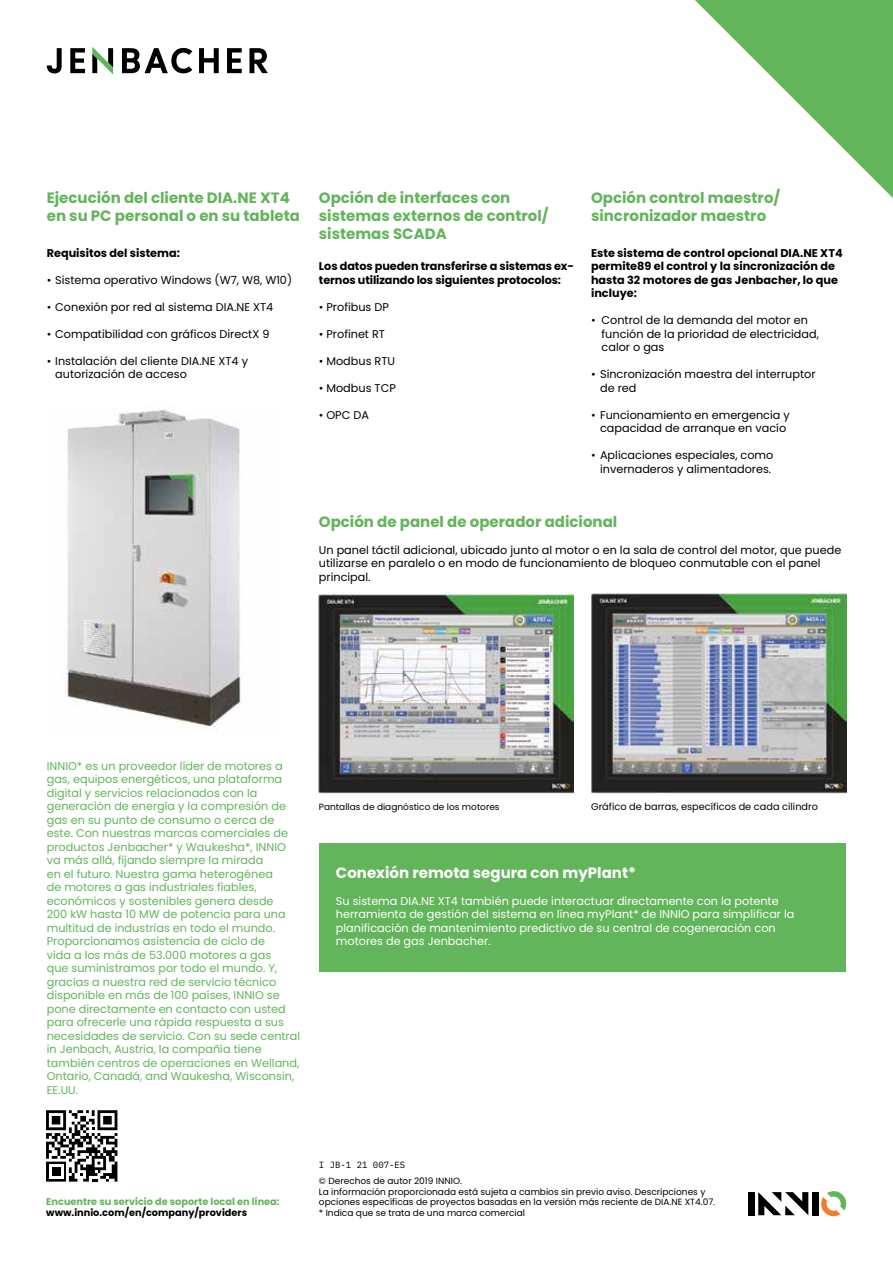
<style>
.page{position:relative;width:893px;height:1263px;background:#fff}
.page>*{position:absolute;margin:0;border:0;box-sizing:border-box;transform-origin:0 0}
.t1{font:700 15px/18px "Poppins";color:#62b55a}
.t2{font:700 15px "Poppins";color:#fff}
.t3{font:11.25px/13.5px "Poppins";color:#62b55a}
.t4{font:11.25px/13.5px "Poppins";color:#000}
.t5{font:11.25px/13.5px "Poppins";color:#fff}
.t6{font:700 11.25px/13.5px "Poppins";color:#000}
.t7{font:9.75px "Poppins";color:#000}
.t8{font:700 9.75px "Poppins";color:#62b55a}
.t9{font:700 9.75px "Poppins";color:#000}
.t10{font:9px/10.8px "Poppins";color:#000}
.t11{font:9px "IBM Plex Mono";color:#000}
</style>
<div class="page">
<div style="left:320px;top:843px;width:526px;height:129px;background:#62b55a"></div>
<svg style="left:695px;top:0;width:198px;height:198px"></svg>
<svg style="left:122px;top:48px;width:70px;height:25px"></svg>
<svg style="left:199px;top:48px;width:20px;height:25px"></svg>
<svg style="left:227px;top:48px;width:15px;height:25px"></svg>
<svg style="left:249px;top:48px;width:19px;height:25px"></svg>
<svg style="left:70px;top:48px;width:15px;height:25px"></svg>
<svg style="left:47px;top:48px;width:15px;height:25px"></svg>
<svg style="left:92px;top:47px;width:21px;height:28px"></svg>
<img style="left:317px;top:592px;width:256px;height:202px">
<img style="left:592px;top:593px;width:254px;height:201px">
<div style="left:748px;top:1192px;width:6px;height:23px;background:#000"></div>
<div style="left:812px;top:1192px;width:6px;height:23px;background:#000"></div>
<svg style="left:758px;top:1192px;width:50px;height:23px"></svg>
<svg style="left:821px;top:1191px;width:25px;height:25px"></svg>
<svg style="left:46px;top:1110px;width:72px;height:72px"></svg>
<svg style="left:46px;top:1110px;width:71px;height:71px"></svg>
<img style="left:62px;top:409px;width:180px;height:320px">
<h1 class="t1" style="left:47px;top:188px;width:255px">Ejecución del cliente DIA.NE XT4 en su PC personal o en su tableta</h1>
<p class="t6" style="left:47px;top:246px;width:135px">Requisitos del sistema:</p>
<p class="t4" style="left:47px;top:273px;width:247px">• Sistema operativo Windows (W7, W8, W10)</p>
<p class="t4" style="left:47px;top:300px;width:228px">• Conexión por red al sistema DIA.NE XT4</p>
<p class="t4" style="left:47px;top:327px;width:224px">• Compatibilidad con gráficos DirectX 9</p>
<p class="t4" style="left:55px;top:354px;width:194px;text-indent:-9px">• Instalación del cliente DIA.NE XT4 y autorización de acceso</p>
<h1 class="t1" style="left:591px;top:188px;width:191px">Opción control maestro/ sincronizador maestro</h1>
<p class="t6" style="left:591px;top:246px;width:253px">Este sistema de control opcional DIA.NE XT4 permite89 el control y la sincronización de hasta 32 motores de gas Jenbacher, lo que incluye:</p>
<p class="t4" style="left:602px;top:313px;width:219px;text-indent:-10px">• Control de la demanda del motor en función de la prioridad de electricidad, calor o gas</p>
<p class="t4" style="left:600px;top:367px;width:217px;text-indent:-9px">• Sincronización maestra del interruptor de red</p>
<p class="t4" style="left:591px;top:408px;width:200px;text-align:center">• Funcionamiento en emergencia y capacidad de arranque en vacío</p>
<p class="t4" style="left:591px;top:448px;width:184px;text-align:right">• Aplicaciones especiales, como invernaderos y alimentadores.</p>
<h1 class="t1" style="left:319px;top:512px;width:300px">Opción de panel de operador adicional</h1>
<p class="t4" style="left:319px;top:543px;width:524px">Un panel táctil adicional, ubicado junto al motor o en la sala de control del motor, que puede utilizarse en paralelo o en modo de funcionamiento de bloqueo conmutable con el panel principal.</p>
<h1 class="t1" style="left:319px;top:188px;width:231px">Opción de interfaces con sistemas externos de control/ sistemas SCADA</h1>
<p class="t6" style="left:319px;top:259px;width:257px">Los datos pueden transferirse a sistemas ex&shy;ternos utilizando los siguientes protocolos:</p>
<p class="t4" style="left:319px;top:300px;width:72px">• Profibus DP</p>
<p class="t4" style="left:319px;top:327px;width:68px">• Profinet RT</p>
<p class="t4" style="left:319px;top:354px;width:78px">• Modbus RTU</p>
<p class="t4" style="left:319px;top:381px;width:78px">• Modbus TCP</p>
<p class="t4" style="left:319px;top:408px;width:52px">• OPC DA</p>
<p class="t3" style="left:47px;top:759px;width:255px">INNIO* es un proveedor líder de motores a gas, equipos energéticos, una plataforma digital y servicios relacionados con la generación de energía y la compresión de gas en su punto de consumo o cerca de este. Con nuestras marcas comerciales de productos Jenbacher* y Waukesha*, INNIO va más allá, fijando siempre la mirada<br>en el futuro. Nuestra gama heterogénea<br>de motores a gas industriales fiables, económicos y sostenibles genera desde<br>200 kW hasta 10 MW de potencia para una multitud de industrias en todo el mundo.<br>Proporcionamos asistencia de ciclo de<br>vida a los más de 53.000 motores a gas<br>que suministramos por todo el mundo. Y, gracias a nuestra red de servicio técnico disponible en más de 100 países, INNIO se pone directamente en contacto con usted para ofrecerle una rápida respuesta a sus necesidades de servicio. Con su sede central in Jenbach, Austria, la compañía tiene también centros de operaciones en Welland, Ontario, Canadá, and Waukesha, Wisconsin, EE.UU.</p>
<p class="t10" style="left:319px;top:801px;width:182px">Pantallas de diagnóstico de los motores</p>
<p class="t7" style="left:591px;top:801px;width:228px">Gráfico de barras, específicos de cada cilindro</p>
<h1 class="t2" style="left:336px;top:864px;width:302px">Conexión remota segura con myPlant*</h1>
<p class="t5" style="left:336px;top:894px;width:460px">Su sistema DIA.NE XT4 también puede interactuar directamente con la potente herramienta de gestión del sistema en línea myPlant* de INNIO para simplificar la planificación de mantenimiento predictivo de su central de cogeneración con motores de gas Jenbacher.</p>
<p class="t8" style="left:46px;top:1195px;width:235px">Encuentre su servicio de soporte local en línea:</p>
<p class="t9" style="left:46px;top:1207px;width:202px">www.innio.com/en/company/providers</p>
<p class="t11" style="left:319px;top:1158px;width:88px">I JB-1 21 007-ES</p>
<p class="t10" style="left:319px;top:1175px;width:398px">© Derechos de autor 2019 INNIO.<br>La información proporcionada está sujeta a cambios sin previo aviso. Descripciones y opciones específicas de proyectos basadas en la versión más reciente de DIA.NE XT4.07. * Indica que se trata de una marca comercial</p>
</div>
